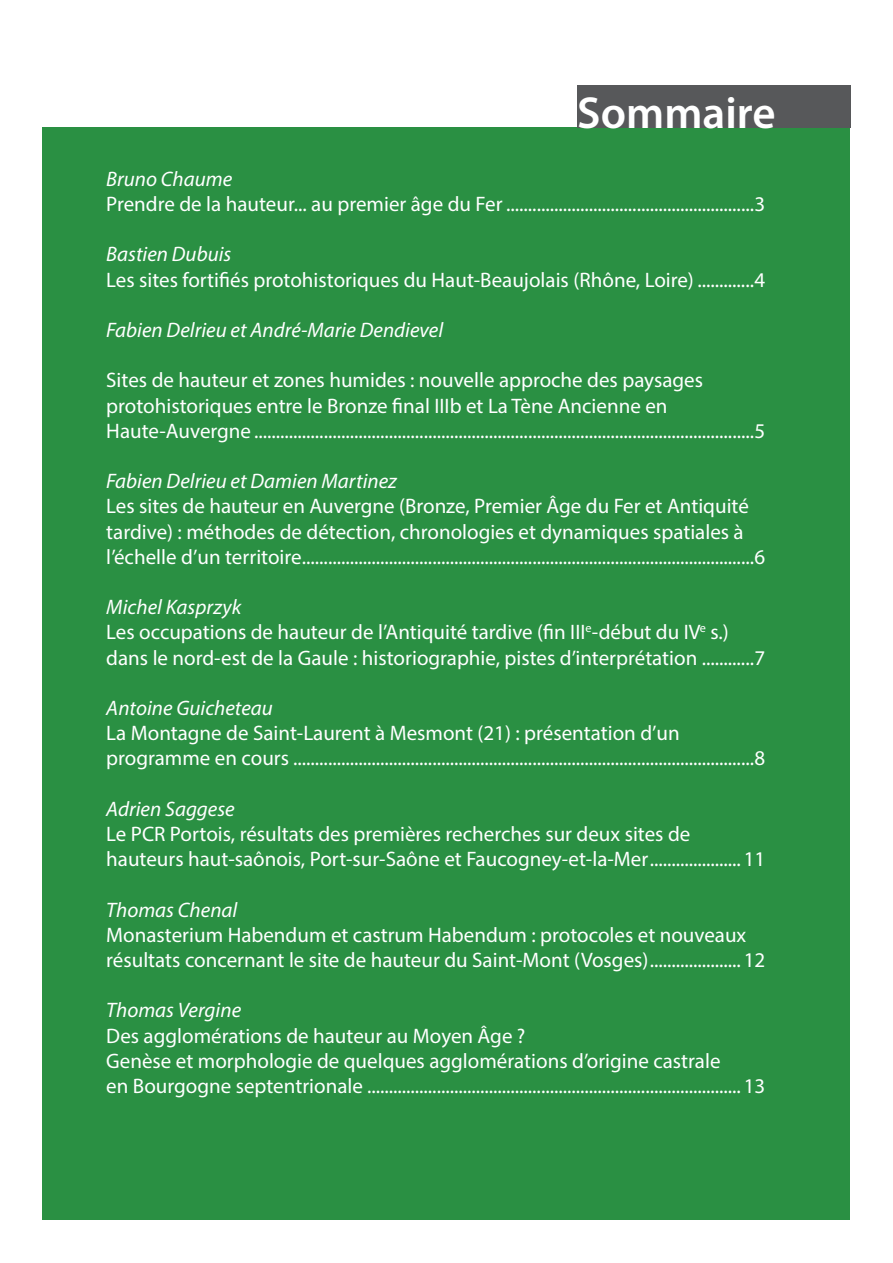
<style>
.page{position:relative;width:893px;height:1263px;background:#fff}
.page>*{position:absolute;margin:0;border:0;box-sizing:border-box;transform-origin:0 0}
.t1{font:600 45px "Myriad Pro";color:#fff}
.t2{font:21px/25.2px "Myriad Pro";color:#fff}
.t3{font:italic 21px "Myriad Pro";color:#fff}
.s1{font-style:italic}
</style>
<div class="page">
<div style="left:43px;top:127px;width:807px;height:1093px;background:#2a9043"></div>
<div style="left:577px;top:85px;width:273px;height:42px;background:#57585a"></div>
<h1 class="t1" style="left:577px;top:84px;width:200px">Sommaire</h1>
<p class="t3" style="left:106px;top:166px;width:127px">Bruno Chaume</p>
<p class="t2" style="left:106px;top:191px;width:661px">Prendre de la hauteur... au premier âge du Fer .........................................................3</p>
<p class="t3" style="left:106px;top:241px;width:127px">Bastien Dubuis</p>
<p class="t2" style="left:106px;top:267px;width:661px">Les sites fortifiés protohistoriques du Haut-Beaujolais (Rhône, Loire) .............4</p>
<p class="t3" style="left:106px;top:317px;width:338px">Fabien Delrieu et André-Marie Dendievel</p>
<p class="t2" style="left:106px;top:367px;width:661px">Sites de hauteur et zones humides : nouvelle approche des paysages protohistoriques entre le Bronze final IIIb et La Tène Ancienne en<br>Haute-Auvergne ...................................................................................................................5</p>
<p class="t3" style="left:106px;top:468px;width:292px">Fabien Delrieu et Damien Martinez</p>
<p class="t2" style="left:106px;top:493px;width:661px">Les sites de hauteur en Auvergne (Bronze, Premier Âge du Fer et Antiquité tardive) : méthodes de détection, chronologies et dynamiques spatiales à l’échelle d’un territoire........................................................................................................6</p>
<p class="t2" style="left:106px;top:594px;width:661px"><span class="s1">Michel Kasprzyk<br></span>Les occupations de hauteur de l’Antiquité tardive (fin III<sup>e</sup>-début du IV<sup>e</sup> s.) dans le nord-est de la Gaule : historiographie, pistes d’interprétation ............7</p>
<p class="t3" style="left:106px;top:695px;width:168px">Antoine Guicheteau</p>
<p class="t2" style="left:106px;top:720px;width:661px">La Montagne de Saint-Laurent à Mesmont (21) : présentation d’un programme en cours ..........................................................................................................8</p>
<p class="t3" style="left:106px;top:796px;width:130px">Adrien Saggese</p>
<p class="t2" style="left:106px;top:821px;width:661px">Le PCR Portois, résultats des premières recherches sur deux sites de hauteurs haut-saônois, Port-sur-Saône et Faucogney-et-la-Mer..................... 11</p>
<p class="t3" style="left:106px;top:897px;width:133px">Thomas Chenal</p>
<p class="t2" style="left:106px;top:922px;width:661px">Monasterium Habendum et castrum Habendum : protocoles et nouveaux résultats concernant le site de hauteur du Saint-Mont (Vosges)..................... 12</p>
<p class="t3" style="left:106px;top:997px;width:136px">Thomas Vergine</p>
<p class="t2" style="left:106px;top:1023px;width:661px">Des agglomérations de hauteur au Moyen Âge ?<br>Genèse et morphologie de quelques agglomérations d’origine castrale<br>en Bourgogne septentrionale ...................................................................................... 13</p>
</div>
